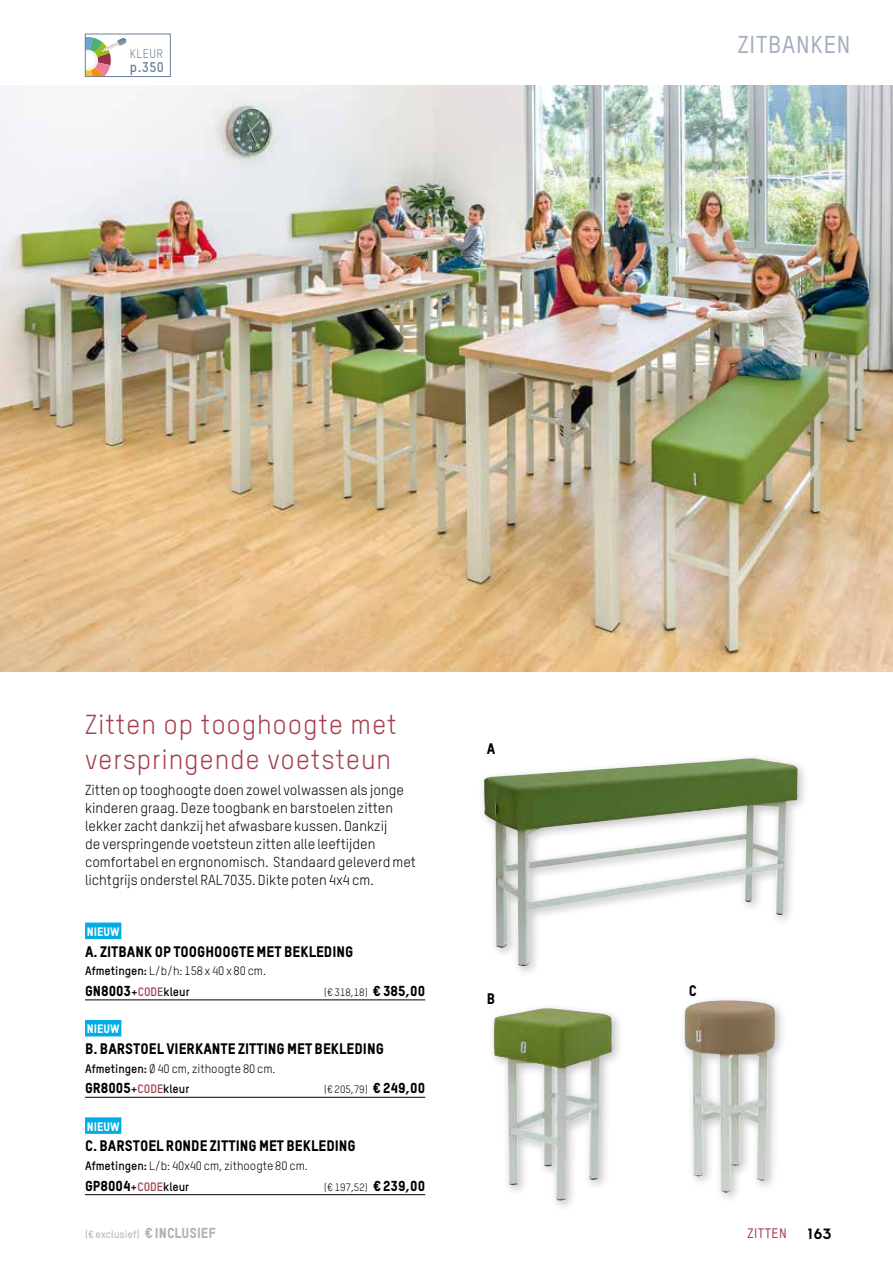
<style>
.page{position:relative;width:893px;height:1263px;background:#fff}
.page>*{position:absolute;margin:0;border:0;box-sizing:border-box;transform-origin:0 0}
.t1{font:27px/34.5px "TSTAR";letter-spacing:.03em;color:#a43f4f}
.t2{font:500 24px "TSTAR";letter-spacing:.03em;color:#a4aebf}
.t3{font:15px "TSTAR Headline";color:#000}
.t4{font:15px "Chalet Tokyo";color:#000}
.t5{font:14.25px/18px "TSTAR";color:#000}
.t6{font:14.25px "TSTAR Headline";color:#000}
.t7{font:700 13.8px "TSTAR";color:#6d809a}
.t8{font:500 13.5px "TSTAR";letter-spacing:.03em;color:#a43f4f}
.t9{font:12.3px "TSTAR";letter-spacing:.03em;color:#6d809a}
.t10{font:12px "TSTAR";color:#000}
.t11{font:12px "TSTAR Headline";color:#fff}
.t12{font:10.5px "TSTAR";color:#000}
.t13{font:500 10.5px "TSTAR";color:#b1b3b4}
.s1{font-weight:700}
.s2{font-family:"TSTAR";font-weight:700;font-size:12px}
.s3{font-family:"TSTAR";font-weight:700;font-size:12px;color:#a43f4f}
.s4{font-family:"TSTAR Headline";font-size:14.25px}
.s5{font-family:"TSTAR Headline";font-weight:400;font-size:14.25px}
</style>
<div class="page">
<div style="left:85px;top:922px;width:36px;height:17px;background:#00ace5"></div>
<hr style="left:85px;top:1000px;width:340px;height:1px;background:#000">
<div style="left:85px;top:1020px;width:36px;height:16px;background:#00ace5"></div>
<hr style="left:85px;top:1097px;width:340px;height:1px;background:#000">
<div style="left:85px;top:1117px;width:36px;height:17px;background:#00ace5"></div>
<hr style="left:85px;top:1194px;width:340px;height:1px;background:#000">
<img style="left:484px;top:758px;width:314px;height:208px">
<img style="left:0;top:85px;width:893px;height:586px">
<div style="left:488px;top:1002px;width:136px;height:210px;background:#000;opacity:.25"></div>
<img style="left:494px;top:1008px;width:118px;height:192px">
<div style="left:679px;top:994px;width:108px;height:210px;background:#000;opacity:.25"></div>
<img style="left:685px;top:1000px;width:90px;height:192px">
<svg style="left:87px;top:37px;width:40px;height:38px"></svg>
<div style="left:85px;top:34px;width:86px;height:43px;border:1px solid #6d809a"></div>
<p class="t9" style="left:130px;top:46px;width:35px">KLEUR</p>
<p class="t7" style="left:130px;top:58px;width:36px">p.350</p>
<h2 class="t2" style="left:738px;top:29px;width:114px">ZITBANKEN</h2>
<h1 class="t1" style="left:85px;top:707px;width:313px">Zitten op tooghoogte met verspringende voetsteun</h1>
<p class="t5" style="left:85px;top:781px;width:332px">Zitten op tooghoogte doen zowel volwassen als jonge kinderen graag. Deze toogbank en barstoelen zitten lekker zacht dankzij het afwasbare kussen. Dankzij<br>de verspringende voetsteun zitten alle leeftijden comfortabel en ergnonomisch. Standaard geleverd met lichtgrijs onderstel RAL7035. Dikte poten 4x4 cm.</p>
<p class="t11" style="left:87px;top:924px;width:34px">NIEUW</p>
<p class="t3" style="left:85px;top:942px;width:270px">A. ZITBANK OP TOOGHOOGTE MET BEKLEDING</p>
<p class="t10" style="left:85px;top:964px;width:183px"><span class="s1">Afmetingen:</span> L/b/h: 158 x 40 x 80 cm.</p>
<p class="t6" style="left:85px;top:982px;width:106px">GN8003<span class="s2">+</span><span class="s3">CODE</span><span class="s2">kleur</span></p>
<p class="t12" style="left:324px;top:986px;width:102px">(€ 318,18) <span class="s4">€ 385,00</span></p>
<p class="t11" style="left:87px;top:1021px;width:34px">NIEUW</p>
<p class="t3" style="left:85px;top:1039px;width:300px">B. BARSTOEL VIERKANTE ZITTING MET BEKLEDING</p>
<p class="t10" style="left:85px;top:1061px;width:192px"><span class="s1">Afmetingen:</span> Ø 40 cm, zithoogte 80 cm.</p>
<p class="t6" style="left:85px;top:1079px;width:106px">GR8005<span class="s2">+</span><span class="s3">CODE</span><span class="s2">kleur</span></p>
<p class="t12" style="left:324px;top:1083px;width:102px">(€ 205,79) <span class="s4">€ 249,00</span></p>
<p class="t11" style="left:87px;top:1119px;width:34px">NIEUW</p>
<p class="t3" style="left:85px;top:1137px;width:272px">C. BARSTOEL RONDE ZITTING MET BEKLEDING</p>
<p class="t10" style="left:85px;top:1158px;width:224px"><span class="s1">Afmetingen:</span> L/b: 40x40 cm, zithoogte 80 cm.</p>
<p class="t6" style="left:85px;top:1177px;width:106px">GP8004<span class="s2">+</span><span class="s3">CODE</span><span class="s2">kleur</span></p>
<p class="t12" style="left:324px;top:1180px;width:102px">(€ 197,52) <span class="s4">€ 239,00</span></p>
<p class="t3" style="left:487px;top:739px;width:10px">A</p>
<p class="t3" style="left:487px;top:989px;width:10px">B</p>
<p class="t3" style="left:689px;top:981px;width:10px">C</p>
<p class="t13" style="left:85px;top:1228px;width:132px">(€ exclusief) <span class="s5">€ INCLUSIEF</span></p>
<p class="t4" style="left:808px;top:1224px;width:25px">163</p>
<p class="t8" style="left:748px;top:1225px;width:41px">ZITTEN</p>
</div>
